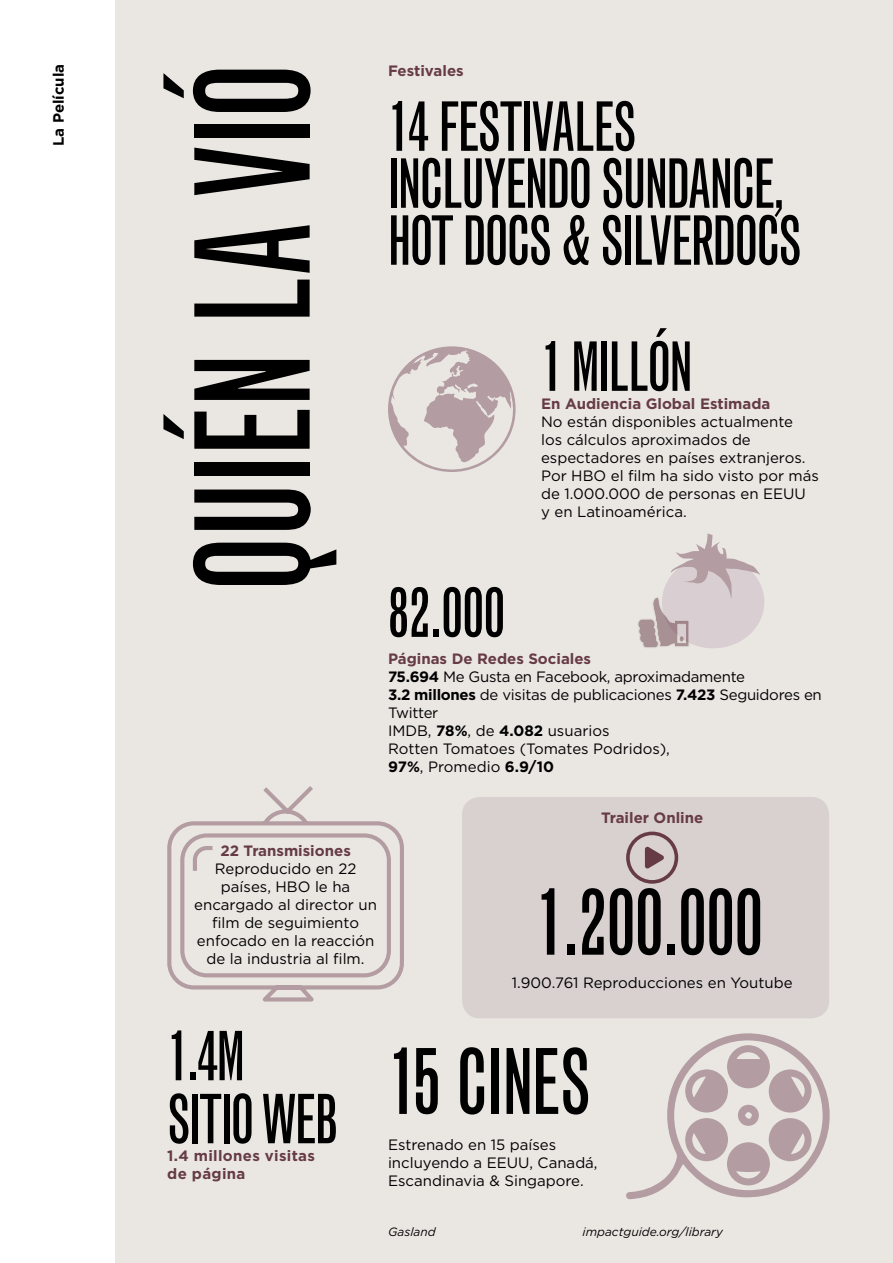
<style>
.page{position:relative;width:893px;height:1263px;background:#fff}
.page>*{position:absolute;margin:0;border:0;box-sizing:border-box;transform-origin:0 0}
.t1{font:extra-condensed 157.5px "Grotesque";color:#000}
.t2{font:extra-condensed 90px "Grotesque";color:#000}
.t3{font:extra-condensed 67.5px/57px "Grotesque";letter-spacing:-.02em;color:#000}
.t4{font:15px/18px "Gotham";color:#000}
.t5{font:15px/18px "Gotham";letter-spacing:-.02em;color:#000}
.t6{font:700 15px "Gotham";color:#663b45}
.t7{font:700 15px/18px "Gotham";letter-spacing:.02em;color:#663b45}
.t8{font:700 15px "Gotham";color:#000}
.t9{font:italic 12px "Gotham";color:#000}
.s1{font-weight:700;color:#663b45}
.s2{font-weight:700}
</style>
<div class="page">
<div style="left:116px;top:0;width:777px;height:1263px;background:#eae7e3"></div>
<svg style="left:626px;top:1033px;width:204px;height:167px"></svg>
<svg style="left:167px;top:786px;width:237px;height:216px"></svg>
<svg style="left:388px;top:346px;width:128px;height:126px"></svg>
<div style="left:462px;top:797px;width:367px;height:221px;background:#d9d0d0;border-radius:18px"></div>
<div style="left:626px;top:831px;width:52px;height:53px;border:4px solid #663b45;border-radius:50%"></div>
<svg style="left:645px;top:846px;width:19px;height:23px"></svg>
<svg style="left:637px;top:533px;width:123px;height:115px"></svg>
<div style="left:679px;top:635px;width:6px;height:7px;border:1px solid #d5d0c7;border-radius:50%"></div>
<p class="t8" style="left:50px;top:146px;width:84px;rotate:-90deg">La Película</p>
<h1 class="t1" style="left:160px;top:591px;width:529px;rotate:-90deg">QUIÉN LA VIÓ</h1>
<p class="t6" style="left:388px;top:61px;width:77px">Festivales</p>
<h3 class="t3" style="left:388px;top:99px;width:415px">14 FESTIVALES<br>INCLUYENDO SUNDANCE,<br>HOT DOCS &amp; SILVERDOCS</h3>
<h3 class="t3" style="left:541px;top:339px;width:153px">1 MILLÓN</h3>
<p class="t6" style="left:541px;top:394px;width:231px">En Audiencia Global Estimada</p>
<p class="t4" style="left:541px;top:412px;width:279px">No están disponibles actualmente<br>los cálculos aproximados de espectadores en países extranjeros.<br>Por HBO el film ha sido visto por más de 1.000.000 de personas en EEUU<br>y en Latinoamérica.</p>
<h3 class="t3" style="left:388px;top:585px;width:118px">82.000</h3>
<p class="t5" style="left:388px;top:649px;width:435px"><span class="s1">Páginas De Redes Sociales<br></span><span class="s2">75.694</span> Me Gusta en Facebook, aproximadamente<br><span class="s2">3.2 millones</span> de visitas de publicaciones <span class="s2">7.423</span> Seguidores en<br>Twitter<br>IMDB, <span class="s2">78%</span>, de <span class="s2">4.082</span> usuarios<br>Rotten Tomatoes (Tomates Podridos),<br><span class="s2">97%</span>, Promedio <span class="s2">6.9/10</span></p>
<p class="t6" style="left:220px;top:842px;width:132px">22 Transmisiones</p>
<p class="t4" style="left:194px;top:860px;width:184px;text-align:center">Reproducido en 22 países, HBO le ha encargado al director un film de seguimiento enfocado en la reacción de la industria al film.</p>
<p class="t6" style="left:601px;top:808px;width:104px">Trailer Online</p>
<h2 class="t2" style="left:536px;top:869px;width:229px">1.200.000</h2>
<p class="t4" style="left:512px;top:973px;width:282px">1.900.761 Reproducciones en Youtube</p>
<h3 class="t3" style="left:167px;top:1025px;width:172px;line-height:63px">1.4M<br>SITIO WEB</h3>
<p class="t7" style="left:167px;top:1147px;width:149px">1.4 millones visitas de página</p>
<h2 class="t2" style="left:388px;top:1028px;width:204px">15 CINES</h2>
<p class="t4" style="left:388px;top:1135px;width:211px">Estrenado en 15 países incluyendo a EEUU, Canadá,<br>Escandinavia &amp; Singapore.</p>
<p class="t9" style="left:388px;top:1224px;width:49px">Gasland</p>
<p class="t9" style="left:583px;top:1224px;width:142px">impactguide.org/library</p>
</div>
